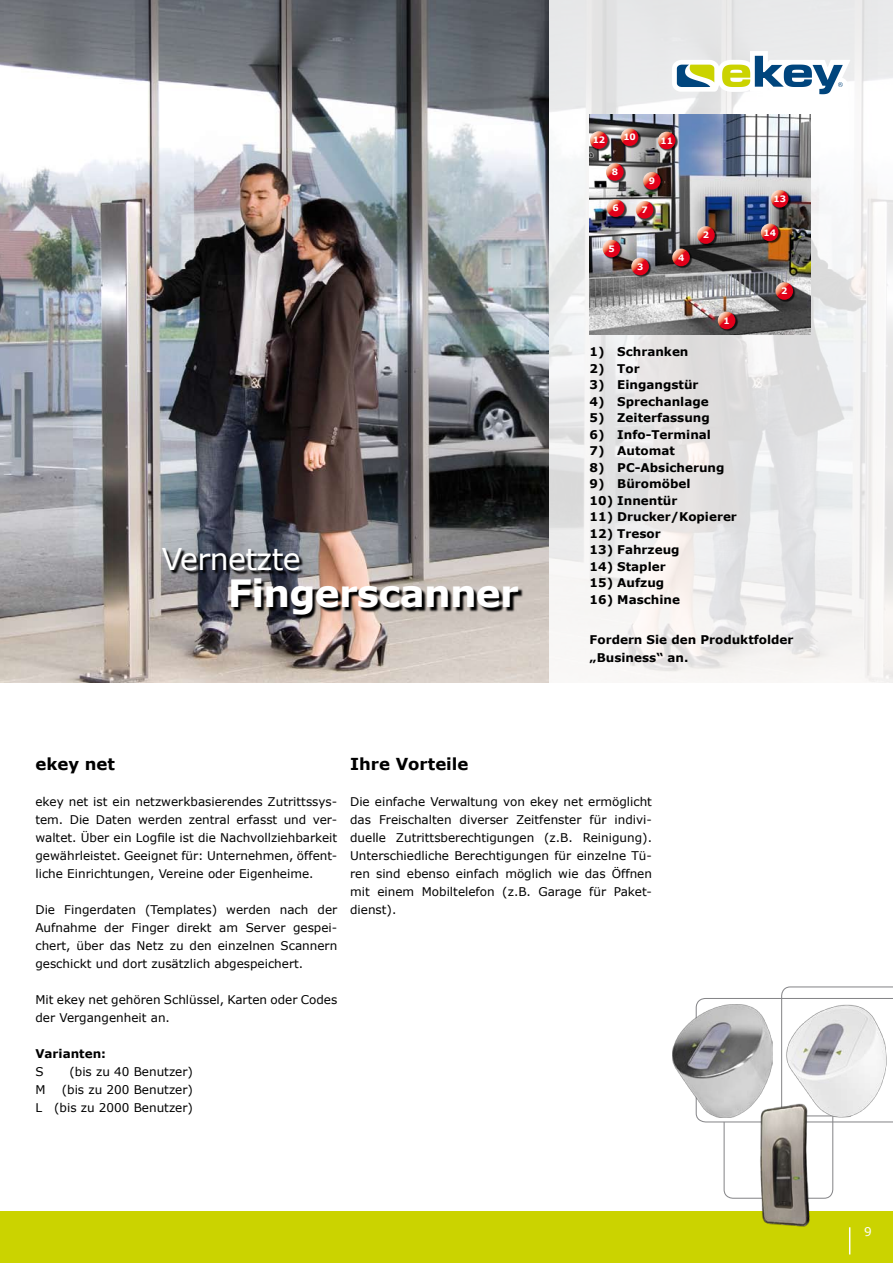
<style>
.page{position:relative;width:893px;height:1263px;background:#fff}
.page>*{position:absolute;margin:0;border:0;box-sizing:border-box;transform-origin:0 0}
.t1{font:700 37.5px "Verdana";letter-spacing:-.02em;color:#fff}
.t2{font:30px "Verdana";letter-spacing:-.02em;color:#fff}
.t3{font:700 16.5px "Verdana";color:#000}
.t4{font:12px/18px "Verdana";color:#000;text-align:justify}
.t5{font:700 12px/18px "Verdana";color:#000}
.t6{font:12px "Verdana";color:#fff}
.t7{font:700 8.85px "Verdana";letter-spacing:-.02em;color:#fff}
</style>
<div class="page">
<img style="left:549px;top:0;width:344px;height:683px">
<div style="left:0;top:1212px;width:893px;height:51px;background:#cbd300"></div>
<svg style="left:849px;top:1227px;width:1px;height:27px"></svg>
<img style="left:0;top:0;width:549px;height:683px">
<svg style="left:163px;top:549px;width:361px;height:71px;background:#857c7a"></svg>
<img style="left:590px;top:114px;width:220px;height:221px">
<div style="left:718px;top:312px;width:20px;height:20px;background:#000;opacity:.75"></div>
<svg style="left:718px;top:312px;width:17px;height:17px"></svg>
<div style="left:632px;top:258px;width:19px;height:20px;background:#000;opacity:.75"></div>
<svg style="left:631px;top:258px;width:18px;height:17px"></svg>
<div style="left:698px;top:227px;width:19px;height:19px;background:#000;opacity:.75"></div>
<svg style="left:697px;top:226px;width:18px;height:18px"></svg>
<div style="left:776px;top:283px;width:19px;height:19px;background:#000;opacity:.75"></div>
<svg style="left:775px;top:282px;width:18px;height:18px"></svg>
<div style="left:673px;top:249px;width:19px;height:20px;background:#000;opacity:.75"></div>
<svg style="left:672px;top:249px;width:18px;height:17px"></svg>
<div style="left:603px;top:240px;width:20px;height:20px;background:#000;opacity:.75"></div>
<svg style="left:603px;top:240px;width:17px;height:17px"></svg>
<div style="left:607px;top:200px;width:20px;height:19px;background:#000;opacity:.75"></div>
<svg style="left:607px;top:199px;width:17px;height:18px"></svg>
<div style="left:607px;top:164px;width:19px;height:19px;background:#000;opacity:.75"></div>
<svg style="left:606px;top:163px;width:18px;height:18px"></svg>
<div style="left:644px;top:173px;width:19px;height:19px;background:#000;opacity:.75"></div>
<svg style="left:643px;top:172px;width:18px;height:18px"></svg>
<div style="left:621px;top:129px;width:20px;height:19px;background:#000;opacity:.75"></div>
<svg style="left:621px;top:128px;width:17px;height:18px"></svg>
<div style="left:658px;top:132px;width:20px;height:20px;background:#000;opacity:.75"></div>
<svg style="left:658px;top:132px;width:17px;height:17px"></svg>
<div style="left:591px;top:132px;width:19px;height:19px;background:#000;opacity:.75"></div>
<svg style="left:590px;top:131px;width:18px;height:18px"></svg>
<div style="left:771px;top:190px;width:20px;height:20px;background:#000;opacity:.75"></div>
<svg style="left:771px;top:190px;width:17px;height:18px"></svg>
<div style="left:761px;top:224px;width:20px;height:20px;background:#000;opacity:.75"></div>
<svg style="left:761px;top:224px;width:17px;height:17px"></svg>
<div style="left:636px;top:202px;width:20px;height:19px;background:#000;opacity:.75"></div>
<svg style="left:636px;top:201px;width:17px;height:18px"></svg>
<svg style="left:672px;top:51px;width:178px;height:48px"></svg>
<svg style="left:696px;top:986px;width:197px;height:213px"></svg>
<img style="left:785px;top:1004px;width:104px;height:117px">
<img style="left:672px;top:1004px;width:100px;height:113px">
<img style="left:757px;top:1102px;width:54px;height:125px">
<p class="t7" style="left:623px;top:132px;width:14px">10</p>
<p class="t7" style="left:593px;top:134px;width:14px">12</p>
<p class="t7" style="left:661px;top:135px;width:14px">11</p>
<h2 class="t2" style="left:162px;top:540px;width:141px">Vernetzte</h2>
<h1 class="t1" style="left:228px;top:570px;width:292px">Fingerscanner</h1>
<p class="t7" style="left:612px;top:166px;width:8px">8</p>
<p class="t7" style="left:613px;top:202px;width:8px">6</p>
<p class="t7" style="left:608px;top:243px;width:8px">5</p>
<p class="t7" style="left:649px;top:175px;width:8px">9</p>
<p class="t7" style="left:642px;top:204px;width:8px">7</p>
<p class="t7" style="left:637px;top:261px;width:8px">3</p>
<p class="t7" style="left:678px;top:252px;width:8px">4</p>
<p class="t7" style="left:703px;top:229px;width:8px">2</p>
<p class="t7" style="left:724px;top:315px;width:8px">1</p>
<p class="t7" style="left:774px;top:193px;width:14px">13</p>
<p class="t7" style="left:763px;top:227px;width:14px">14</p>
<p class="t7" style="left:781px;top:285px;width:8px">2</p>
<p class="t5" style="left:590px;top:342px;width:100px">1) Schranken</p>
<p class="t5" style="left:590px;top:359px;width:52px">2) Tor</p>
<p class="t5" style="left:590px;top:375px;width:110px">3) Eingangstür</p>
<p class="t5" style="left:590px;top:392px;width:121px">4) Sprechanlage</p>
<p class="t5" style="left:590px;top:408px;width:122px">5) Zeiterfassung</p>
<p class="t5" style="left:590px;top:425px;width:123px">6) Info-Terminal</p>
<p class="t5" style="left:590px;top:441px;width:87px">7) Automat</p>
<p class="t5" style="left:590px;top:458px;width:136px">8) PC-Absicherung</p>
<p class="t5" style="left:590px;top:474px;width:102px">9) Büromöbel</p>
<p class="t5" style="left:590px;top:491px;width:89px">10) Innentür</p>
<p class="t5" style="left:590px;top:507px;width:149px">11) Drucker/Kopierer</p>
<p class="t5" style="left:590px;top:524px;width:73px">12) Tresor</p>
<p class="t5" style="left:590px;top:540px;width:92px">13) Fahrzeug</p>
<p class="t5" style="left:590px;top:557px;width:78px">14) Stapler</p>
<p class="t5" style="left:590px;top:573px;width:76px">15) Aufzug</p>
<p class="t5" style="left:590px;top:590px;width:92px">16) Maschine</p>
<p class="t5" style="left:590px;top:631px;width:205px">Fordern Sie den Produktfolder „Business“ an.</p>
<h3 class="t3" style="left:35px;top:754px;width:81px">ekey net</h3>
<p class="t4" style="left:35px;top:793px;width:303px">ekey net ist ein netzwerkbasierendes Zutrittssys&shy;tem. Die Daten werden zentral erfasst und ver&shy;waltet. Über ein Logfile ist die Nachvollziehbarkeit gewährleistet. Geeignet für: Unternehmen, öffent&shy;liche Einrichtungen, Vereine oder Eigenheime.</p>
<p class="t4" style="left:35px;top:901px;width:303px">Die Fingerdaten (Templates) werden nach der Aufnahme der Finger direkt am Server gespei&shy;chert, über das Netz zu den einzelnen Scannern geschickt und dort zusätzlich abgespeichert.</p>
<p class="t4" style="left:35px;top:991px;width:303px">Mit ekey net gehören Schlüssel, Karten oder Codes der Vergangenheit an.</p>
<p class="t5" style="left:35px;top:1045px;width:72px">Varianten:</p>
<p class="t4" style="left:35px;top:1063px;width:10px">S</p>
<p class="t4" style="left:69px;top:1063px;width:125px">(bis zu 40 Benutzer)</p>
<p class="t4" style="left:35px;top:1081px;width:12px">M</p>
<p class="t4" style="left:35px;top:1081px;width:159px;text-align:right">(bis zu 200 Benutzer)<br>L (bis zu 2000 Benutzer)</p>
<h3 class="t3" style="left:350px;top:754px;width:120px">Ihre Vorteile</h3>
<p class="t4" style="left:350px;top:793px;width:303px">Die einfache Verwaltung von ekey net ermöglicht das Freischalten diverser Zeitfenster für indivi&shy;duelle Zutrittsberechtigungen (z.B. Reinigung).<br>Unterschiedliche Berechtigungen für einzelne Tü&shy;ren sind ebenso einfach möglich wie das Öffnen mit einem Mobiltelefon (z.B. Garage für Paket&shy;dienst).</p>
<p class="t6" style="left:864px;top:1224px;width:9px">9</p>
</div>
